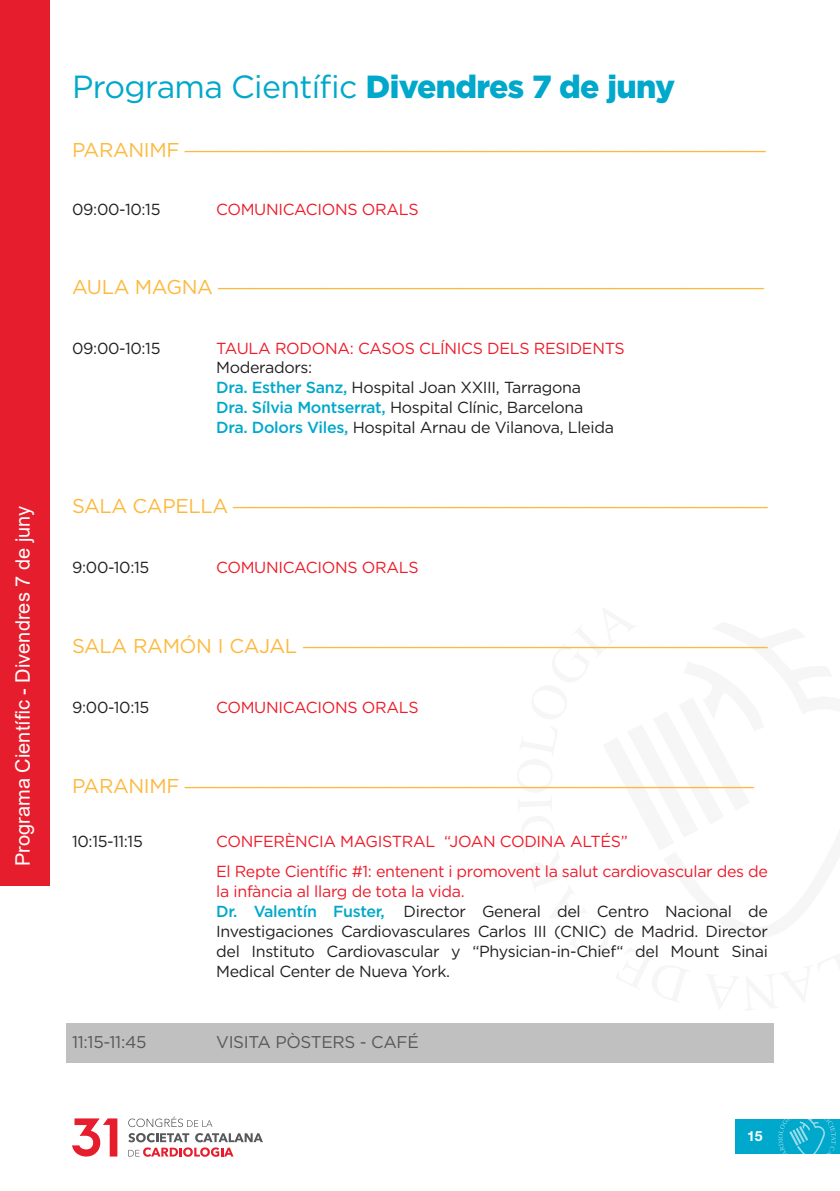
<style>
.page{position:relative;width:840px;height:1191px;background:#fff}
.page>*{position:absolute;margin:0;border:0;box-sizing:border-box;transform-origin:0 0}
.t1{font:32px "Gotham";letter-spacing:-.02em;color:#00a8cb}
.t2{font:20px "Gotham";letter-spacing:-.02em;color:#fdb93e}
.t3{font:20px "Arial";color:#fff}
.t4{font:17px "Gotham";letter-spacing:-.02em;color:#57585a}
.t5{font:16px/20px "Gotham";letter-spacing:-.02em;color:#231f20}
.t6{font:16px/30px "Gotham";letter-spacing:-.02em;color:#ee1b2a}
.t7{font:700 14px "Helvetica Neue LT Std";color:#fff}
.s1{font-weight:900}
.s2{font-weight:500;color:#00a8cb}
.s3{color:#ee1b2a}
</style>
<div class="page">
<div style="left:735px;top:1119px;width:104px;height:35px;background:#00a8cb"></div>
<svg style="left:778px;top:1119px;width:57px;height:35px"></svg>
<svg style="left:128px;top:1133px;width:135px;height:23px"></svg>
<svg style="left:128px;top:1116px;width:84px;height:11px"></svg>
<svg style="left:72px;top:1118px;width:45px;height:38px"></svg>
<div style="left:0;top:0;width:50px;height:885px;background:#e61d2c"></div>
<div style="left:66px;top:1023px;width:707px;height:40px;background:#c0c0c0"></div>
<p class="t3" style="left:9px;top:866px;width:362px;rotate:-90deg">Programa Científic - Divendres 7 de juny</p>
<h1 class="t1" style="left:72px;top:66px;width:604px">Programa Científic <span class="s1">Divendres 7 de juny</span></h1>
<p class="t2" style="left:72px;top:129px;width:694px">PARANIMF __________________________________________________</p>
<p class="t5" style="left:72px;top:199px;width:90px">09:00-10:15</p>
<p class="t6" style="left:216px;top:194px;width:204px">COMUNICACIONS ORALS</p>
<p class="t2" style="left:72px;top:266px;width:693px">AULA MAGNA _______________________________________________</p>
<p class="t5" style="left:72px;top:338px;width:90px">09:00-10:15</p>
<p class="t6" style="left:216px;top:333px;width:410px">TAULA RODONA: CASOS CLÍNICS DELS RESIDENTS</p>
<p class="t5" style="left:216px;top:357px;width:399px">Moderadors:<br><span class="s2">Dra. Esther Sanz,</span> Hospital Joan XXIII, Tarragona <span class="s2">Dra. Sílvia Montserrat,</span> Hospital Clínic, Barcelona <span class="s2">Dra. Dolors Viles,</span> Hospital Arnau de Vilanova, Lleida</p>
<p class="t2" style="left:72px;top:485px;width:697px">SALA CAPELLA ______________________________________________</p>
<p class="t5" style="left:72px;top:557px;width:79px">9:00-10:15</p>
<p class="t6" style="left:216px;top:552px;width:204px">COMUNICACIONS ORALS</p>
<p class="t2" style="left:72px;top:625px;width:697px">SALA RAMÓN I CAJAL ________________________________________</p>
<p class="t5" style="left:72px;top:697px;width:79px">9:00-10:15</p>
<p class="t6" style="left:216px;top:692px;width:204px">COMUNICACIONS ORALS</p>
<p class="t2" style="left:72px;top:765px;width:683px">PARANIMF _________________________________________________</p>
<p class="t5" style="left:72px;top:831px;width:72px">10:15-11:15</p>
<p class="t6" style="left:216px;top:826px;width:553px">CONFERÈNCIA MAGISTRAL “JOAN CODINA ALTÉS”<br>El Repte Científic #1: entenent i promovent la salut cardiovascular des de</p>
<p class="t5" style="left:216px;top:881px;width:553px"><span class="s3">la infància al llarg de tota la vida.<br></span><span class="s2">Dr. Valentín Fuster,</span> Director General del Centro Nacional de Investigaciones Cardiovasculares Carlos III (CNIC) de Madrid. Director del Instituto Cardiovascular y “Physician-in-Chief“ del Mount Sinai Medical Center de Nueva York.</p>
<p class="t4" style="left:72px;top:1031px;width:76px">11:15-11:45</p>
<p class="t4" style="left:216px;top:1031px;width:204px">VISITA PÒSTERS - CAFÉ</p>
<p class="t7" style="left:746px;top:1127px;width:17px">15</p>
</div>
